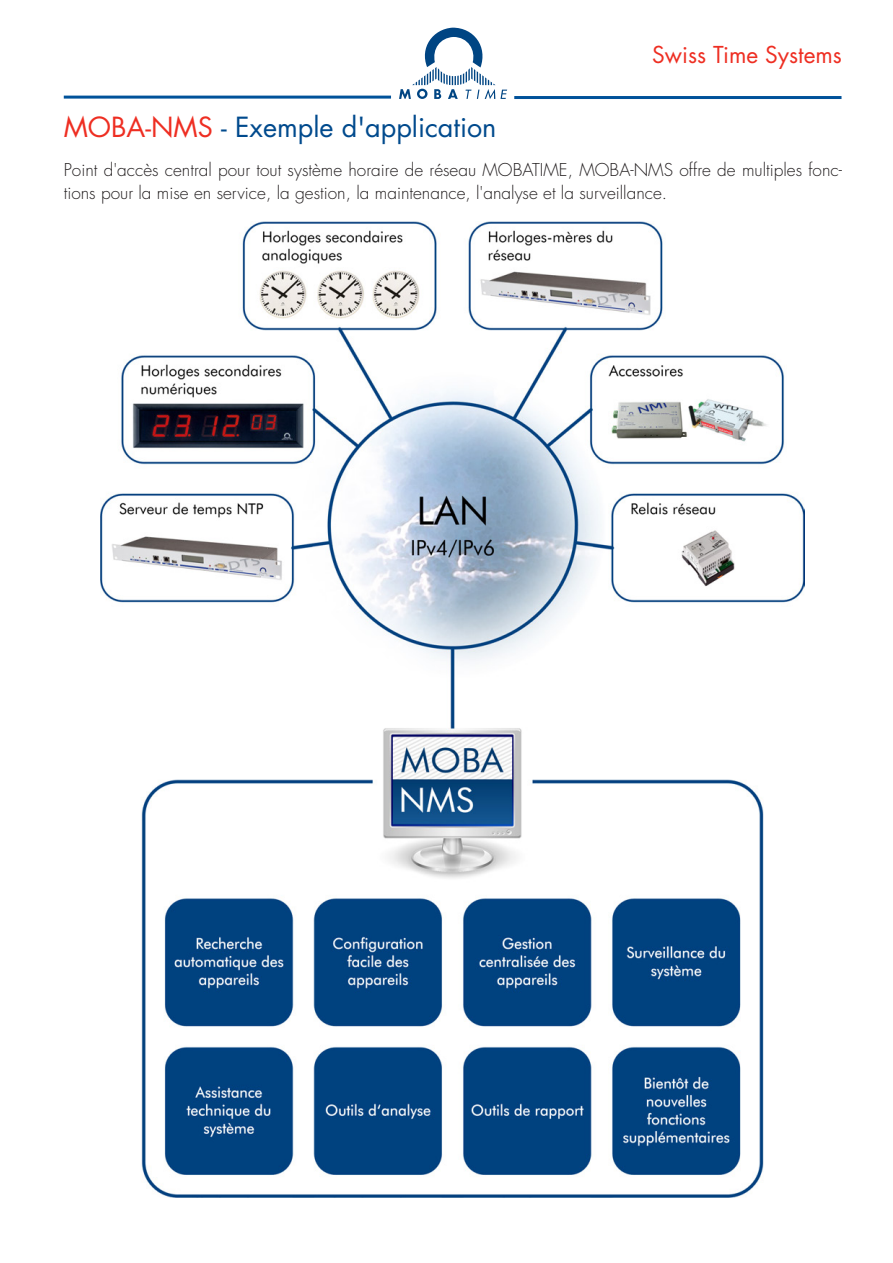
<style>
.page{position:relative;width:893px;height:1263px;background:#fff}
.page>*{position:absolute;margin:0;border:0;box-sizing:border-box;transform-origin:0 0}
.titel2{font:27px "Futura Std";color:#004a8d}
.t1{font:22.65px "Futura";color:#ee2e22}
.Titelseitentext{font:300 17.25px/22.5px "Futura Std";color:#231f20}
.s1{color:#ee2e22}
</style>
<div class="page">
<svg style="left:399px;top:28px;width:108px;height:71px"></svg>
<hr style="left:64px;top:96px;width:327px;height:3px;background:#01529a">
<hr style="left:514px;top:96px;width:327px;height:3px;background:#01529a">
<img style="left:101px;top:221px;width:703px;height:977px">
<h2 class="t1" style="left:652px;top:39px;width:191px">Swiss Time Systems</h2>
<p class="titel2" style="left:64px;top:110px;width:434px"><span class="s1">MOBA-NMS</span> - Exemple d'application</p>
<p class="Titelseitentext" style="left:64px;top:159px;width:780px">Point d'accès central pour tout système horaire de réseau MOBATIME, MOBA-NMS offre de multiples fonc&shy;tions pour la mise en service, la gestion, la maintenance, l'analyse et la surveillance.</p>
</div>
